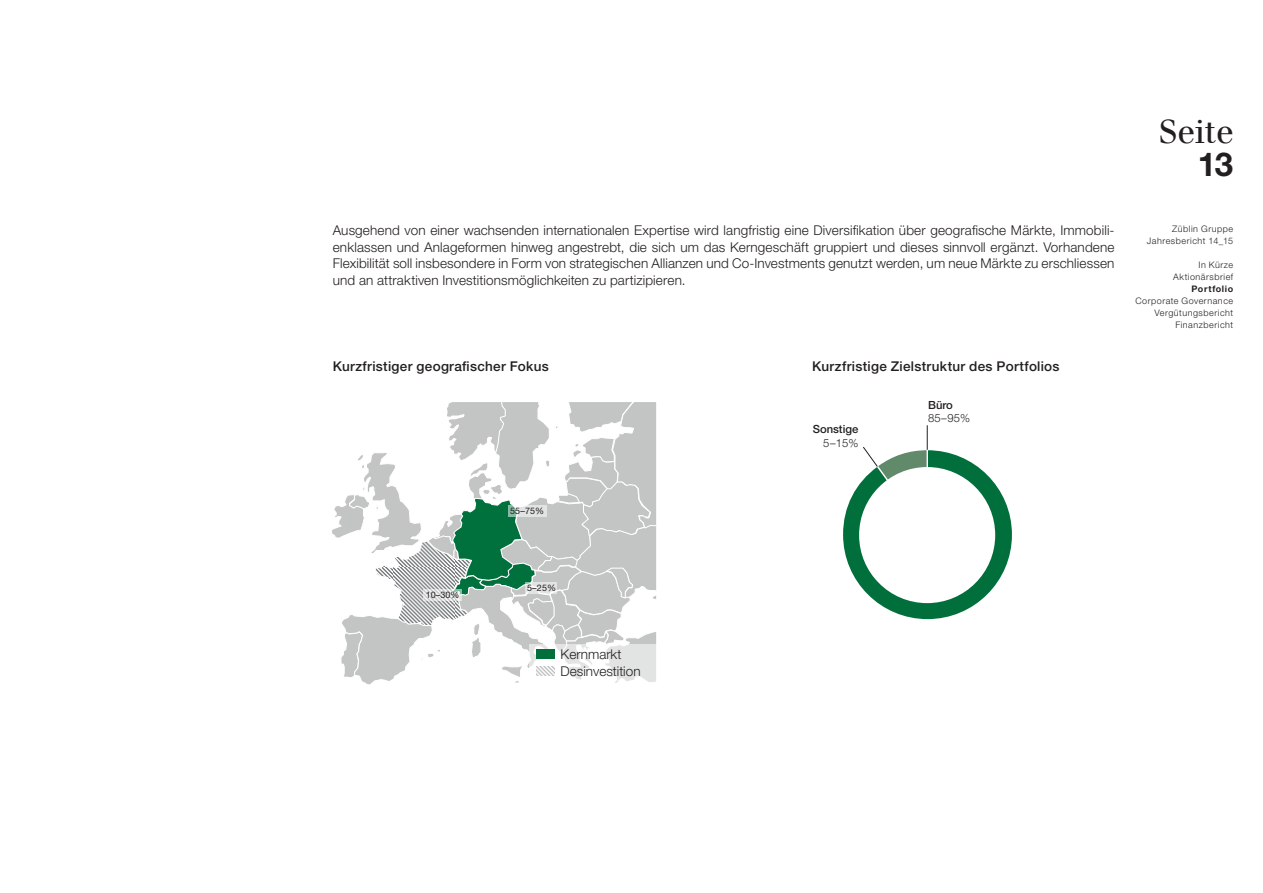
<style>
.page{position:relative;width:1263px;height:893px;background:#fff}
.page>*{position:absolute;margin:0;border:0;box-sizing:border-box;transform-origin:0 0}
.t1{font:33px "Walbaum";letter-spacing:.01em;color:#231f20}
.t2{font:700 33px "Helvetica Neue LT Pro";color:#231f20}
._300_Body_copy{font:300 13.5px/16.5px "Helvetica Neue LT Pro";letter-spacing:.005em;color:#231f20;text-align:justify}
._200_Subtitle_tables{font:500 13.5px "Helvetica Neue LT Pro";letter-spacing:.02em;color:#231f20}
._450_Legende{font:500 11.25px/13.5px "Helvetica Neue LT Pro";color:#231f20;text-align:right}
._450_Legende-2{font:300 11.25px "Helvetica Neue LT Pro";color:#231f20}
.t3{font:300 9px/12px "Helvetica Neue LT Pro";letter-spacing:.06em;color:#231f20;text-align:right}
.t4{font:9px "Helvetica Neue LT Pro";color:#231f20}
.t5{font:700 9px "Helvetica Neue LT Pro";letter-spacing:.065em;color:#231f20}
.s1{font-weight:300}
</style>
<div class="page">
<hr style="left:927px;top:425px;width:1px;height:42px;background:#231f20">
<svg style="left:843px;top:446px;width:169px;height:173px"></svg>
<div style="left:859px;top:467px;width:136px;height:136px;background:#fff;border-radius:50%"></div>
<svg style="left:332px;top:402px;width:324px;height:283px"></svg>
<svg style="left:529px;top:644px;width:127px;height:41px"></svg>
<div style="left:537px;top:649px;width:18px;height:10px;background:#006f3c"></div>
<svg style="left:508px;top:505px;width:38px;height:12px"></svg>
<svg style="left:424px;top:589px;width:38px;height:12px"></svg>
<svg style="left:525px;top:582px;width:32px;height:12px"></svg>
<p class="_300_Body_copy" style="left:333px;top:222px;width:783px">Ausgehend von einer wachsenden internationalen Expertise wird langfristig eine Diversifikation über geografische Märkte, Immobili&shy;enklassen und Anlageformen hinweg angestrebt, die sich um das Kerngeschäft gruppiert und dieses sinnvoll ergänzt. Vorhandene Flexibilität soll insbesondere in Form von strategischen Allianzen und Co-Investments genutzt werden, um neue Märkte zu erschliessen und an attraktiven Investitionsmöglichkeiten zu partizipieren.</p>
<p class="_200_Subtitle_tables" style="left:333px;top:358px;width:218px">Kurzfristiger geografischer Fokus</p>
<p class="_200_Subtitle_tables" style="left:812px;top:358px;width:249px">Kurzfristige Zielstruktur des Portfolios</p>
<p class="_450_Legende" style="left:928px;top:398px;width:26px">Büro</p>
<p class="_450_Legende-2" style="left:928px;top:411px;width:43px">85–95%</p>
<p class="_450_Legende" style="left:813px;top:422px;width:47px">Sonstige<br><span class="s1">5–15%</span></p>
<h1 class="t1" style="left:1159px;top:112px;width:76px">Seite</h1>
<h1 class="t2" style="left:1198px;top:143px;width:37px">13</h1>
<p class="t3" style="left:1147px;top:222px;width:88px">Züblin Gruppe<br>Jahresbericht 14_15</p>
<p class="t3" style="left:1173px;top:258px;width:61px">In Kürze<br>Aktionärsbrief</p>
<p class="t5" style="left:1191px;top:283px;width:43px">Portfolio</p>
<p class="t3" style="left:1135px;top:294px;width:99px">Corporate Governance<br>Vergütungsbericht<br>Finanzbericht</p>
<p class="t4" style="left:510px;top:505px;width:36px">55–75%</p>
<p class="t4" style="left:426px;top:589px;width:35px">10–30%</p>
<p class="t4" style="left:527px;top:582px;width:30px">5–25%</p>
<p class="_300_Body_copy" style="left:561px;top:646px;width:81px">Kernmarkt<br>Desinvestition</p>
</div>
